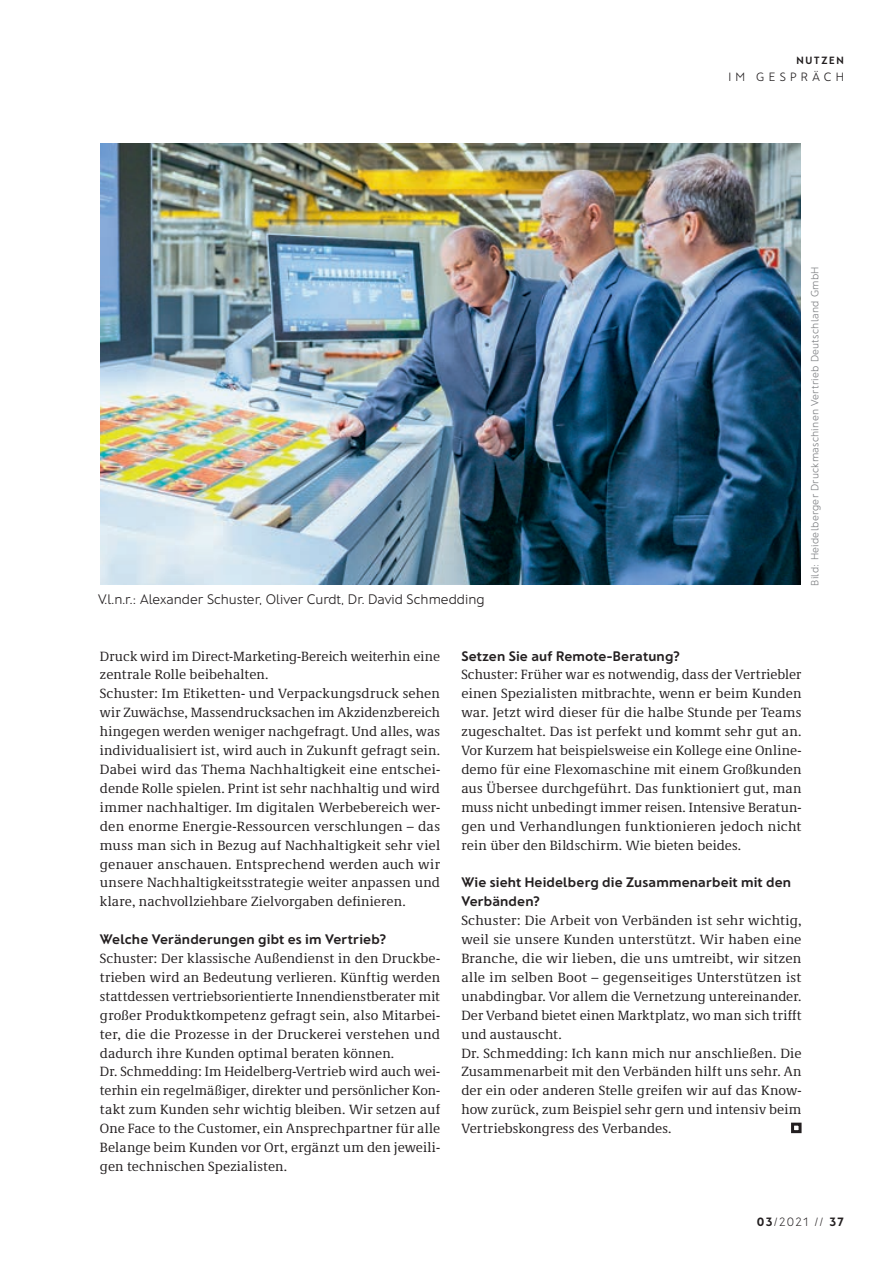
<style>
.page{position:relative;width:893px;height:1263px;background:#fff}
.page>*{position:absolute;margin:0;border:0;box-sizing:border-box;transform-origin:0 0}
.t1{font:13.8px/18.9px "Demos Next Pro";letter-spacing:.01em;color:#231f20}
.t2{font:700 13.8px/18.9px "Franz Sans";letter-spacing:.01em;color:#231f20}
.t3{font:300 13.8px "Franz Sans";color:#231f20}
.t4{font:200 12px "Franz Sans";color:#231f20}
.t5{font:300 12px "Franz Sans";letter-spacing:.355em;color:#231f20}
.t6{font:300 10.5px "Franz Sans";letter-spacing:.025em;color:#808285}
.t7{font:700 10.5px "Franz Sans";letter-spacing:.175em;color:#231f20}
.s1{font-weight:700}
</style>
<div class="page">
<div style="left:791px;top:1123px;width:10px;height:10px;border:3px solid #231f20"></div>
<img style="left:101px;top:143px;width:700px;height:441px">
<p class="t7" style="left:796px;top:55px;width:49px">NUTZEN</p>
<p class="t5" style="left:728px;top:70px;width:117px">IM GESPRÄCH</p>
<p class="t3" style="left:98px;top:591px;width:388px">V.l.n.r.: Alexander Schuster, Oliver Curdt, Dr. David Schmedding</p>
<p class="t6" style="left:809px;top:585px;width:320px;rotate:-90deg">Bild: Heidelberger Druckmaschinen Vertrieb Deutschland GmbH</p>
<p class="t1" style="left:100px;top:646px;width:342px">Druck wird im Direct-Marketing-Bereich weiterhin eine zentrale Rolle beibehalten.<br>Schuster: Im Etiketten- und Verpackungsdruck sehen wir Zuwächse, Massendrucksachen im Akzidenzbereich hingegen werden weniger nachgefragt. Und alles, was individualisiert ist, wird auch in Zukunft gefragt sein.<br>Dabei wird das Thema Nachhaltigkeit eine entschei&shy;dende Rolle spielen. Print ist sehr nachhaltig und wird immer nachhaltiger. Im digitalen Werbebereich wer&shy;den enorme Energie-Ressourcen verschlungen – das muss man sich in Bezug auf Nachhaltigkeit sehr viel genauer anschauen. Entsprechend werden auch wir unsere Nachhaltigkeitsstrategie weiter anpassen und klare, nachvollziehbare Zielvorgaben definieren.</p>
<p class="t2" style="left:100px;top:930px;width:288px">Welche Veränderungen gibt es im Vertrieb?</p>
<p class="t1" style="left:100px;top:948px;width:342px">Schuster: Der klassische Außendienst in den Druckbe&shy;trieben wird an Bedeutung verlieren. Künftig werden stattdessen vertriebsorientierte Innendienstberater mit großer Produktkompetenz gefragt sein, also Mitarbei&shy;ter, die die Prozesse in der Druckerei verstehen und dadurch ihre Kunden optimal beraten können.<br>Dr. Schmedding: Im Heidelberg-Vertrieb wird auch wei&shy;terhin ein regelmäßiger, direkter und persönlicher Kon&shy;takt zum Kunden sehr wichtig bleiben. Wir setzen auf One Face to the Customer, ein Ansprechpartner für alle Belange beim Kunden vor Ort, ergänzt um den jeweili&shy;gen technischen Spezialisten.</p>
<p class="t2" style="left:461px;top:646px;width:220px">Setzen Sie auf Remote-Beratung?</p>
<p class="t1" style="left:461px;top:665px;width:342px;text-align:justify">Schuster: Früher war es notwendig, dass der Vertriebler einen Spezialisten mitbrachte, wenn er beim Kunden war. Jetzt wird dieser für die halbe Stunde per Teams zugeschaltet. Das ist perfekt und kommt sehr gut an.<br>Vor Kurzem hat beispielsweise ein Kollege eine Online&shy;demo für eine Flexomaschine mit einem Großkunden aus Übersee durchgeführt. Das funktioniert gut, man muss nicht unbedingt immer reisen. Intensive Beratun&shy;gen und Verhandlungen funktionieren jedoch nicht rein über den Bildschirm. Wie bieten beides.</p>
<p class="t2" style="left:461px;top:873px;width:331px">Wie sieht Heidelberg die Zusammenarbeit mit den<br>Verbänden?</p>
<p class="t1" style="left:461px;top:910px;width:342px">Schuster: Die Arbeit von Verbänden ist sehr wichtig, weil sie unsere Kunden unterstützt. Wir haben eine Branche, die wir lieben, die uns umtreibt, wir sitzen alle im selben Boot – gegenseitiges Unterstützen ist unabdingbar. Vor allem die Vernetzung untereinander.<br>Der Verband bietet einen Marktplatz, wo man sich trifft und austauscht.<br>Dr. Schmedding: Ich kann mich nur anschließen. Die Zusammenarbeit mit den Verbänden hilft uns sehr. An der ein oder anderen Stelle greifen wir auf das Know&shy;how zurück, zum Beispiel sehr gern und intensiv beim Vertriebskongress des Verbandes.</p>
<p class="t4" style="left:757px;top:1215px;width:89px"><span class="s1">03</span>/2021 // <span class="s1">37</span></p>
</div>
